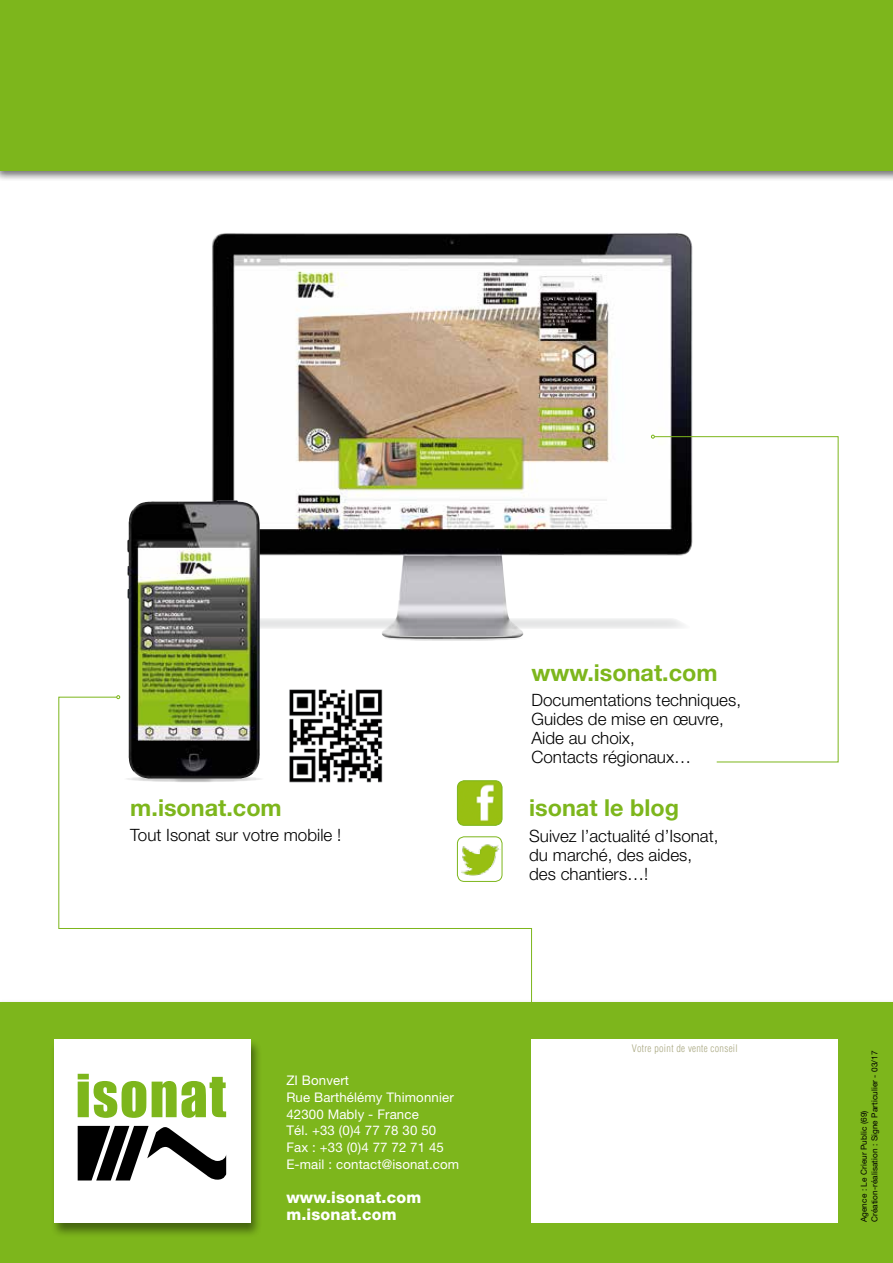
<style>
.page{position:relative;width:893px;height:1263px;background:#fff}
.page>*{position:absolute;margin:0;border:0;box-sizing:border-box;transform-origin:0 0}
.t1{font:700 23.4px "Helvetica Neue";color:#7db61c}
.t2{font:300 16.95px/19.2px "Helvetica Neue";color:#000}
.t3{font:800 16.05px/16.8px "Helvetica Neue";letter-spacing:.01em;color:#fff}
.t4{font:13.2px/16.8px "Helvetica Neue";letter-spacing:.01em;color:#fff}
.t5{font:300 condensed 10.05px "Helvetica";letter-spacing:.03em;color:#a7a67e}
.t6{font:8.25px/10.5px "Helvetica Neue";letter-spacing:.01em;color:#000}
</style>
<div class="page">
<svg style="left:382px;top:636px;width:141px;height:5px"></svg>
<div style="left:0;top:0;width:893px;height:181px;background:#000;opacity:.55"></div>
<div style="left:0;top:0;width:893px;height:170px;background:#7db61c"></div>
<img style="left:212px;top:233px;width:480px;height:406px">
<div style="left:0;top:1002px;width:893px;height:261px;background:#7db61c"></div>
<div style="left:50px;top:1038px;width:213px;height:200px;background:#000;opacity:.45"></div>
<div style="left:54px;top:1039px;width:196px;height:183px;background:#fff"></div>
<svg style="left:78px;top:1126px;width:148px;height:54px"></svg>
<svg style="left:78px;top:1074px;width:68px;height:44px"></svg>
<svg style="left:152px;top:1077px;width:74px;height:41px"></svg>
<img style="left:289px;top:689px;width:94px;height:7px">
<div style="left:531px;top:1039px;width:307px;height:183px;background:#fff"></div>
<svg style="left:654px;top:436px;width:185px;height:327px"></svg>
<svg style="left:651px;top:435px;width:4px;height:3px"></svg>
<svg style="left:217px;top:618px;width:473px;height:11px"></svg>
<img style="left:127px;top:501px;width:90px;height:195px">
<svg style="left:58px;top:696px;width:474px;height:306px"></svg>
<svg style="left:116px;top:695px;width:4px;height:4px"></svg>
<h1 class="t1" style="left:130px;top:793px;width:153px">m.isonat.com</h1>
<p class="t2" style="left:130px;top:825px;width:212px">Tout Isonat sur votre mobile !</p>
<p class="t4" style="left:286px;top:1071px;width:174px">ZI Bonvert<br>Rue Barthélémy Thimonnier<br>42300 Mably - France<br>Tél. +33 (0)4 77 78 30 50<br>Fax : +33 (0)4 77 72 71 45<br>E-mail : contact@isonat.com</p>
<p class="t3" style="left:286px;top:1188px;width:136px">www.isonat.com m.isonat.com</p>
<h1 class="t1" style="left:531px;top:658px;width:188px">www.isonat.com</h1>
<p class="t2" style="left:531px;top:690px;width:211px">Documentations techniques,<br>Guides de mise en œuvre,<br>Aide au choix,<br>Contacts régionaux…</p>
<h1 class="t1" style="left:529px;top:794px;width:151px">isonat le blog</h1>
<p class="t2" style="left:529px;top:825px;width:191px">Suivez l’actualité d’Isonat, du marché, des aides, des chantiers…!</p>
<p class="t5" style="left:632px;top:1042px;width:107px">Votre point de vente conseil</p>
<p class="t6" style="left:858px;top:1222px;width:173px;rotate:-90deg">Agence : Le Crieur Public (69)<br>Création-réalisation : Signe Particulier - 03/17</p>
</div>
